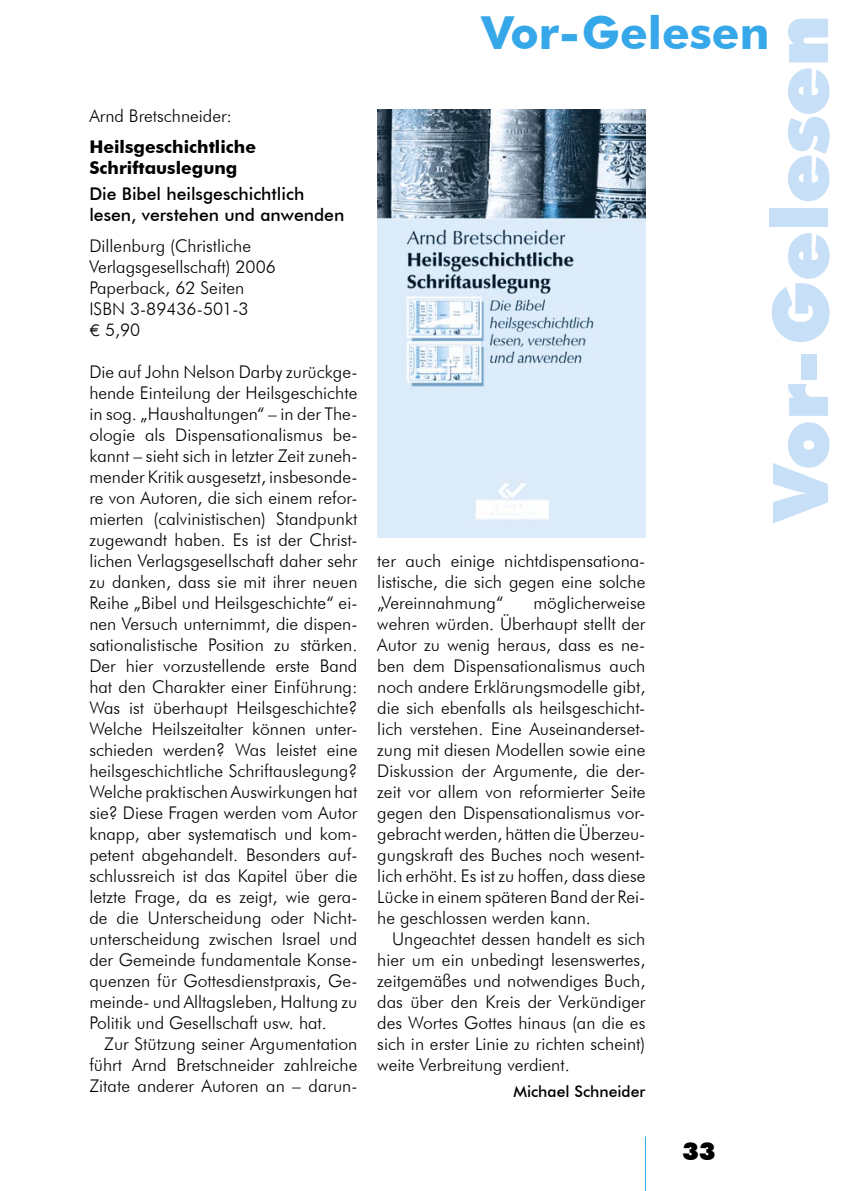
<style>
.page{position:relative;width:844px;height:1191px;background:#fff}
.page>*{position:absolute;margin:0;border:0;box-sizing:border-box;transform-origin:0 0}
.t1{font:900 77px "Futura BT";color:#c8e0f7}
.t2{font:700 45.5px "Futura BT";color:#36a7e9}
.t3{font:900 24.5px "Futura BT";color:#000}
.Fließtext_nach_Titel{font:300 17.5px/21px "Futura BT";color:#000}
.Fließtext{font:300 17.5px/21px "Futura BT";color:#000;text-align:justify}
.Fließtext_nach_Titel-2{font:500 17.5px/21px "Futura BT";color:#000}
.Fließtext_nach_Titel-3{font:700 17.5px/21px "Futura BT";color:#000}
.Autor{font:500 15.75px "Futura BT";color:#000}
.s1{font-family:"Euro Sans ITCTT Book";font-weight:400}
</style>
<div class="page">
<hr style="left:644px;top:1136px;width:1px;height:55px;background:#36a7e9">
<img style="left:377px;top:109px;width:268px;height:428px">
<p class="Fließtext_nach_Titel" style="left:89px;top:106px;width:144px">Arnd Bretschneider:</p>
<p class="Fließtext_nach_Titel-3" style="left:89px;top:136px;width:168px">Heilsgeschichtliche<br>Schriftauslegung</p>
<p class="Fließtext_nach_Titel-2" style="left:89px;top:183px;width:256px">Die Bibel heilsgeschichtlich lesen, verstehen und anwenden</p>
<p class="Fließtext_nach_Titel" style="left:89px;top:235px;width:188px">Dillenburg (Christliche<br>Verlagsgesellschaft) 2006</p>
<p class="Fließtext_nach_Titel" style="left:89px;top:277px;width:156px">Paperback, 62 Seiten</p>
<p class="Fließtext_nach_Titel" style="left:89px;top:298px;width:161px">ISBN 3-89436-501-3</p>
<p class="Fließtext_nach_Titel" style="left:89px;top:319px;width:52px"><span class="s1">E</span> 5,90</p>
<p class="Fließtext_nach_Titel" style="left:89px;top:361px;width:269px;text-align:justify">Die auf John Nelson Darby zurückge&shy;hende Einteilung der Heilsgeschichte in sog. „Haushaltungen“ – in der The&shy;ologie als Dispensationalismus be&shy;kannt – sieht sich in letzter Zeit zuneh&shy;mender Kritik ausgesetzt, insbesonde&shy;re von Autoren, die sich einem refor&shy;mierten (calvinistischen) Standpunkt zugewandt haben. Es ist der Christ&shy;lichen Verlagsgesellschaft daher sehr zu danken, dass sie mit ihrer neuen Reihe „Bibel und Heilsgeschichte“ ei&shy;nen Versuch unternimmt, die dispen&shy;sationalistische Position zu stärken.<br>Der hier vorzustellende erste Band hat den Charakter einer Einführung:<br>Was ist überhaupt Heilsgeschichte?<br>Welche Heilszeitalter können unter&shy;schieden werden? Was leistet eine heilsgeschichtliche Schriftauslegung?<br>Welche praktischen Auswirkungen hat sie? Diese Fragen werden vom Autor knapp, aber systematisch und kom&shy;petent abgehandelt. Besonders auf&shy;schlussreich ist das Kapitel über die letzte Frage, da es zeigt, wie gera&shy;de die Unterscheidung oder Nicht&shy;unterscheidung zwischen Israel und der Gemeinde fundamentale Konse&shy;quenzen für Gottesdienstpraxis, Ge&shy;meinde- und Alltagsleben, Haltung zu Politik und Gesellschaft usw. hat.</p>
<p class="Fließtext" style="left:89px;top:1033px;width:269px;text-indent:15px">Zur Stützung seiner Argumentation führt Arnd Bretschneider zahlreiche Zitate anderer Autoren an – darun-</p>
<h2 class="t2" style="left:481px;top:6px;width:289px">Vor-Gelesen</h2>
<h1 class="t1" style="left:753px;top:521px;width:507px;rotate:-90deg">Vor-Gelesen</h1>
<p class="Fließtext" style="left:377px;top:550px;width:269px">ter auch einige nichtdispensationa&shy;listische, die sich gegen eine solche „Vereinnahmung“</p>
<p class="Fließtext" style="left:377px;top:592px;width:269px;text-indent:156px">möglicherweise wehren würden. Überhaupt stellt der Autor zu wenig heraus, dass es ne&shy;ben dem Dispensationalismus auch noch andere Erklärungsmodelle gibt, die sich ebenfalls als heilsgeschicht&shy;lich verstehen. Eine Auseinanderset&shy;zung mit diesen Modellen sowie eine Diskussion der Argumente, die der&shy;zeit vor allem von reformierter Seite gegen den Dispensationalismus vor&shy;gebracht werden, hätten die Überzeu&shy;gungskraft des Buches noch wesent&shy;lich erhöht. Es ist zu hoffen, dass diese Lücke in einem späteren Band der Rei&shy;he geschlossen werden kann.</p>
<p class="Fließtext" style="left:377px;top:928px;width:269px;text-indent:15px">Ungeachtet dessen handelt es sich hier um ein unbedingt lesenswertes, zeitgemäßes und notwendiges Buch, das über den Kreis der Verkündiger des Wortes Gottes hinaus (an die es sich in erster Linie zu richten scheint) weite Verbreitung verdient.</p>
<p class="Autor" style="left:513px;top:1082px;width:133px">Michael Schneider</p>
<h3 class="t3" style="left:682px;top:1136px;width:35px">33</h3>
</div>
